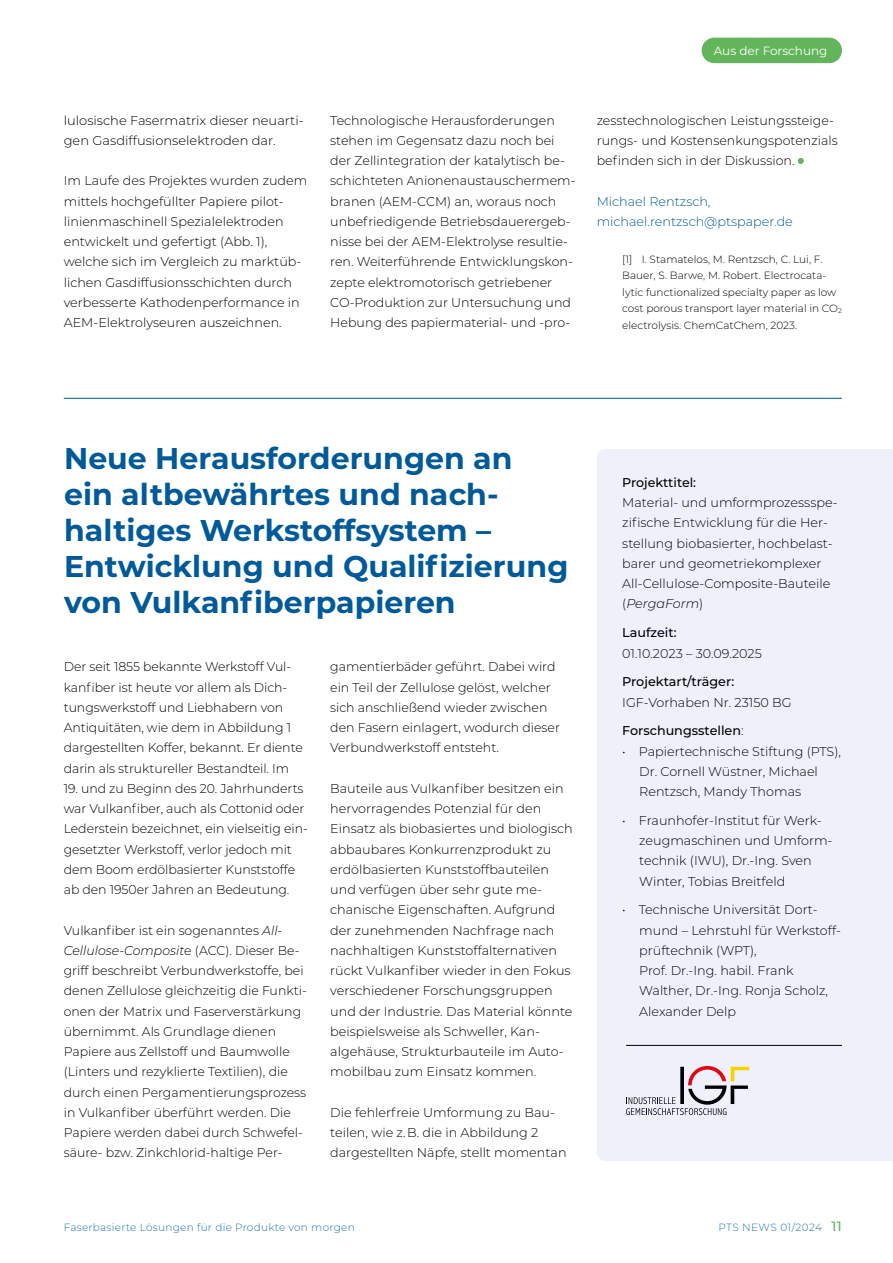
<style>
.page{position:relative;width:893px;height:1263px;background:#fff}
.page>*{position:absolute;margin:0;border:0;box-sizing:border-box;transform-origin:0 0}
.Headline{font:700 30px/36px "Montserrat";color:#005a9a}
.t1{font:300 12.75px/20.2px "Montserrat";color:#000}
.t2{font:300 12.75px/20.2px "Montserrat";color:#005a9a}
.t3{font:500 12.75px "Montserrat";color:#000}
.t4{font:12px "Montserrat";color:#fff}
.t5{font:300 10.5px/16.5px "Montserrat";color:#000}
.t6{font:300 10.5px "Montserrat";letter-spacing:.025em;color:#2473ad}
.s1{font-size:6.9px}
.s2{font-style:italic}
.s3{font-weight:500}
.s4{font-weight:300}
.s5{font-weight:500;font-size:13.5px;color:#62b55a}
</style>
<div class="page">
<div style="left:702px;top:38px;width:140px;height:25px;background:#62b55a;border-radius:13px"></div>
<svg style="left:798px;top:158px;width:6px;height:6px"></svg>
<div style="left:597px;top:449px;width:296px;height:712px;background:#eef1fa"></div>
<hr style="left:64px;top:398px;width:778px;height:1px;background:#005a9a">
<hr style="left:626px;top:1045px;width:216px;height:1px;background:#000">
<svg style="left:626px;top:1066px;width:123px;height:49px;background:#cec9cd"></svg>
<p class="t1" style="left:64px;top:109px;width:241px">lulosische Fasermatrix dieser neuarti&shy;gen Gasdiffusionselektroden dar.</p>
<p class="t1" style="left:64px;top:170px;width:245px">Im Laufe des Projektes wurden zudem mittels hochgefüllter Papiere pilot&shy;linienmaschinell Spezialelektroden entwickelt und gefertigt (Abb. 1), welche sich im Vergleich zu marktüb&shy;lichen Gasdiffusionsschichten durch verbesserte Kathodenperformance in AEM-Elektrolyseuren auszeichnen.</p>
<p class="t4" style="left:714px;top:42px;width:115px">Aus der Forschung</p>
<p class="t1" style="left:330px;top:109px;width:247px">Technologische Herausforderungen stehen im Gegensatz dazu noch bei der Zellintegration der katalytisch be&shy;schichteten Anionenaustauschermem&shy;branen (AEM-CCM) an, woraus noch unbefriedigende Betriebsdauerergeb&shy;nisse bei der AEM-Elektrolyse resultie&shy;ren. Weiterführende Entwicklungskon&shy;zepte elektromotorisch getriebener CO-Produktion zur Untersuchung und Hebung des papiermaterial- und -pro-</p>
<p class="t1" style="left:597px;top:109px;width:243px">zesstechnologischen Leistungssteige&shy;rungs- und Kostensenkungspotenzials befinden sich in der Diskussion.</p>
<p class="t2" style="left:597px;top:190px;width:198px">Michael Rentzsch, michael.rentzsch@ptspaper.de</p>
<p class="t5" style="left:622px;top:250px;width:221px">[1] I. Stamatelos, M. Rentzsch, C. Lui, F.<br>Bauer, S. Barwe, M. Robert. Electrocata&shy;lytic functionalized specialty paper as low cost porous transport layer material in CO<span class="s1">2 </span>electrolysis. ChemCatChem, 2023.</p>
<p class="Headline" style="left:64px;top:439px;width:506px">Neue Herausforderungen an ein altbewährtes und nach&shy;haltiges Werkstoffsystem –<br>Entwicklung und Qualifizierung von Vulkanfiberpapieren</p>
<p class="t1" style="left:64px;top:656px;width:240px">Der seit 1855 bekannte Werkstoff Vul&shy;kanfiber ist heute vor allem als Dich&shy;tungswerkstoff und Liebhabern von Antiquitäten, wie dem in Abbildung 1 dargestellten Koffer, bekannt. Er diente darin als struktureller Bestandteil. Im</p>
<p class="t1" style="left:64px;top:778px;width:246px">19. und zu Beginn des 20. Jahrhunderts war Vulkanfiber, auch als Cottonid oder Lederstein bezeichnet, ein vielseitig ein&shy;gesetzter Werkstoff, verlor jedoch mit dem Boom erdölbasierter Kunststoffe ab den 1950er Jahren an Bedeutung.</p>
<p class="t1" style="left:64px;top:919px;width:244px">Vulkanfiber ist ein sogenanntes <span class="s2">All-Cellulose-Composit</span>e (ACC). Dieser Be&shy;griff beschreibt Verbundwerkstoffe, bei denen Zellulose gleichzeitig die Funkti&shy;onen der Matrix und Faserverstärkung übernimmt. Als Grundlage dienen Papiere aus Zellstoff und Baumwolle (Linters und rezyklierte Textilien), die durch einen Pergamentierungsprozess in Vulkanfiber überführt werden. Die Papiere werden dabei durch Schwefel&shy;säure- bzw. Zinkchlorid-haltige Per-</p>
<p class="t1" style="left:330px;top:656px;width:231px">gamentierbäder geführt. Dabei wird ein Teil der Zellulose gelöst, welcher sich anschließend wieder zwischen den Fasern einlagert, wodurch dieser Verbundwerkstoff entsteht.</p>
<p class="t1" style="left:330px;top:778px;width:244px">Bauteile aus Vulkanfiber besitzen ein hervorragendes Potenzial für den Einsatz als biobasiertes und biologisch abbaubares Konkurrenzprodukt zu erdölbasierten Kunststoffbauteilen und verfügen über sehr gute me&shy;chanische Eigenschaften. Aufgrund der zunehmenden Nachfrage nach nachhaltigen Kunststoffalternativen rückt Vulkanfiber wieder in den Fokus verschiedener Forschungsgruppen und der Industrie. Das Material könnte beispielsweise als Schweller, Kan&shy;algehäuse, Strukturbauteile im Auto&shy;mobilbau zum Einsatz kommen.</p>
<p class="t1" style="left:330px;top:1102px;width:238px">Die fehlerfreie Umformung zu Bau&shy;teilen, wie z. B. die in Abbildung 2 dargestellten Näpfe, stellt momentan</p>
<p class="t1" style="left:622px;top:472px;width:217px"><span class="s3">Projekttitel:<br></span>Material- und umformprozessspe&shy;zifische Entwicklung für die Her&shy;stellung biobasierter, hochbelast&shy;barer und geometriekomplexer<br>All-Cellulose-Composite-Bauteile (<span class="s2">PergaForm</span>)</p>
<p class="t1" style="left:622px;top:622px;width:141px"><span class="s3">Laufzeit:<br></span>01.10.2023 – 30.09.2025</p>
<p class="t1" style="left:622px;top:671px;width:171px"><span class="s3">Projektart/träger:<br></span>IGF-Vorhaben Nr. 23150 BG</p>
<p class="t3" style="left:622px;top:722px;width:123px">Forschungsstellen<span class="s4">:</span></p>
<p class="t1" style="left:639px;top:740px;width:203px;text-indent:-17px">• Papiertechnische Stiftung (PTS),<br>Dr. Cornell Wüstner, Michael<br>Rentzsch, Mandy Thomas</p>
<p class="t1" style="left:639px;top:810px;width:195px;text-indent:-17px">• Fraunhofer-Institut für Werk&shy;zeugmaschinen und Umform&shy;technik (IWU), Dr.-Ing. Sven<br>Winter, Tobias Breitfeld</p>
<p class="t1" style="left:639px;top:899px;width:203px;text-indent:-17px">• Technische Universität Dort&shy;mund – Lehrstuhl für Werkstoff&shy;prüftechnik (WPT),<br>Prof. Dr.-Ing. habil. Frank<br>Walther, Dr.-Ing. Ronja Scholz,<br>Alexander Delp</p>
<p class="t6" style="left:64px;top:1220px;width:292px">Faserbasierte Lösungen für die Produkte von morgen</p>
<p class="t6" style="left:719px;top:1220px;width:125px">PTS NEWS 01/2024 <span class="s5">11</span></p>
</div>
